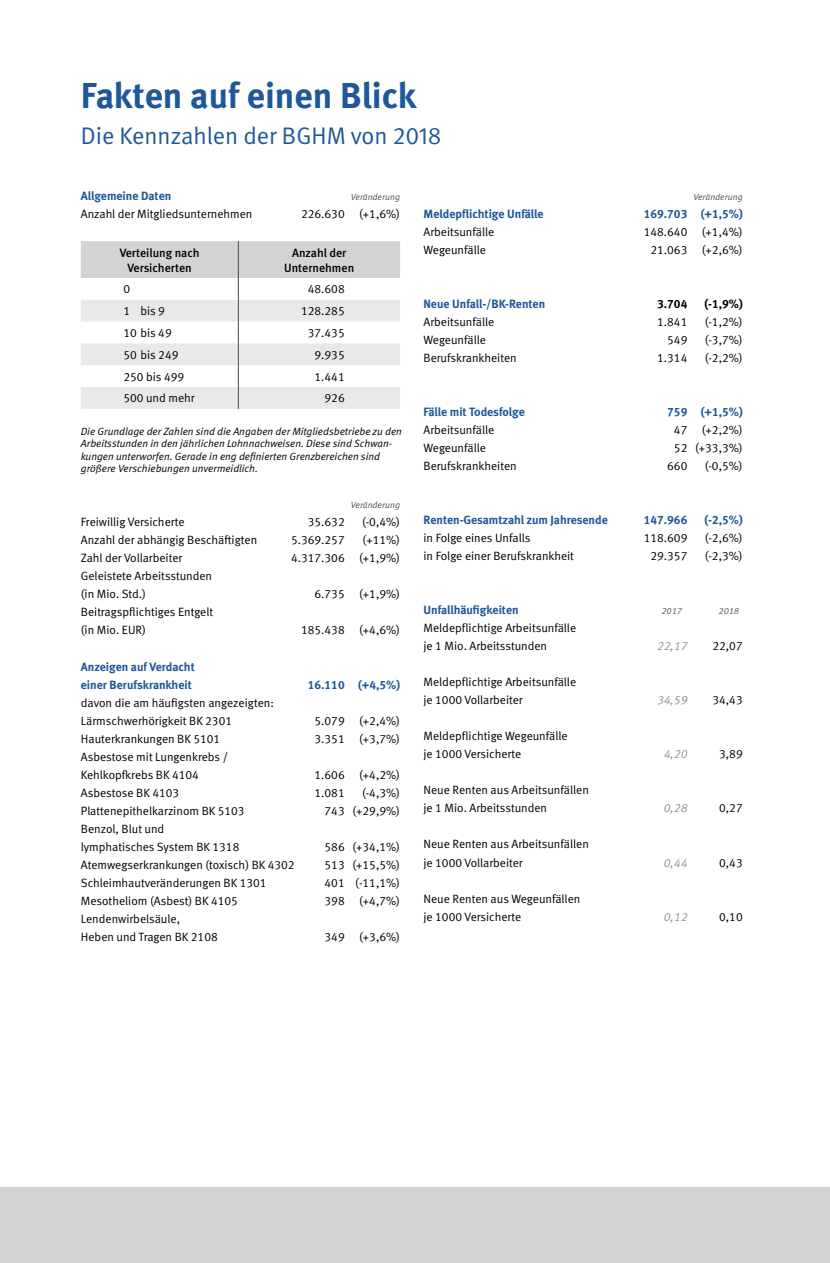
<style>
.page{position:relative;width:830px;height:1263px;background:#fff}
.page>*{position:absolute;margin:0;border:0;box-sizing:border-box;transform-origin:0 0}
.t1{font:700 36px "DGUV Meta";color:#1f5798}
.t2{font:24px "DGUV Meta";color:#1f5798}
.t3{font:12px/18px "DGUV Meta";color:#000}
.t4{font:700 12px/18px "DGUV Meta";color:#1f5798}
.t5{font:500 12px/15px "DGUV Meta";color:#000;text-align:center}
.t6{font:italic 12px "DGUV Meta";color:#949290}
.t7{font:700 12px "DGUV Meta";color:#000}
.t8{font:italic 10.5px/12.6px "DGUV Meta";color:#000}
.t9{font:italic 9px "DGUV Meta";color:#55524e}
</style>
<div class="page">
<div style="left:0;top:1187px;width:829px;height:76px;background:#d3d3d2"></div>
<svg style="left:81px;top:241px;width:319px;height:168px"></svg>
<h1 class="t1" style="left:81px;top:74px;width:337px">Fakten auf einen Blick</h1>
<h2 class="t2" style="left:81px;top:122px;width:362px">Die Kennzahlen der BGHM von 2018</h2>
<p class="t4" style="left:81px;top:188px;width:92px">Allgemeine Daten</p>
<p class="t9" style="left:350px;top:192px;width:51px">Veränderung</p>
<p class="t3" style="left:81px;top:206px;width:173px">Anzahl der Mitgliedsunternehmen</p>
<p class="t3" style="left:301px;top:206px;width:100px">226.630 (+1,6%)</p>
<p class="t5" style="left:120px;top:245px;width:81px">Verteilung nach<br>Versicherten</p>
<p class="t5" style="left:284px;top:245px;width:72px">Anzahl der<br>Unternehmen</p>
<p class="t3" style="left:123px;top:281px;width:8px">0</p>
<p class="t3" style="left:308px;top:281px;width:38px">48.608</p>
<p class="t3" style="left:123px;top:302px;width:43px">1 bis 9</p>
<p class="t3" style="left:301px;top:302px;width:45px">128.285</p>
<p class="t3" style="left:123px;top:324px;width:50px">10 bis 49</p>
<p class="t3" style="left:308px;top:324px;width:38px">37.435</p>
<p class="t3" style="left:123px;top:346px;width:56px">50 bis 249</p>
<p class="t3" style="left:314px;top:346px;width:32px">9.935</p>
<p class="t3" style="left:123px;top:368px;width:62px">250 bis 499</p>
<p class="t3" style="left:314px;top:368px;width:32px">1.441</p>
<p class="t3" style="left:123px;top:390px;width:73px">500 und mehr</p>
<p class="t3" style="left:324px;top:390px;width:22px">926</p>
<p class="t8" style="left:81px;top:425px;width:322px">Die Grundlage der Zahlen sind die Angaben der Mitgliedsbetriebe zu den Arbeitsstunden in den jährlichen Lohnnachweisen. Diese sind Schwan&shy;kungen unterworfen. Gerade in eng definierten Grenzbereichen sind größere Verschiebungen unvermeidlich.</p>
<p class="t9" style="left:350px;top:500px;width:51px">Veränderung</p>
<p class="t3" style="left:81px;top:514px;width:105px">Freiwillig Versicherte</p>
<p class="t3" style="left:308px;top:514px;width:38px">35.632</p>
<p class="t3" style="left:362px;top:514px;width:40px">(-0,4%)</p>
<p class="t3" style="left:81px;top:532px;width:178px">Anzahl der abhängig Beschäftigten</p>
<p class="t3" style="left:291px;top:532px;width:55px">5.369.257</p>
<p class="t3" style="left:362px;top:532px;width:39px">(+11%)</p>
<p class="t3" style="left:81px;top:550px;width:103px">Zahl der Vollarbeiter</p>
<p class="t3" style="left:291px;top:550px;width:110px">4.317.306 (+1,9%)</p>
<p class="t3" style="left:81px;top:568px;width:133px">Geleistete Arbeitsstunden (in Mio. Std.)</p>
<p class="t3" style="left:314px;top:586px;width:87px">6.735 (+1,9%)</p>
<p class="t3" style="left:81px;top:604px;width:134px">Beitragspflichtiges Entgelt (in Mio. EUR)</p>
<p class="t4" style="left:81px;top:658px;width:115px">Anzeigen auf Verdacht einer Berufskrankheit</p>
<p class="t3" style="left:81px;top:694px;width:194px">davon die am häufigsten angezeigten:<br>Lärmschwerhörigkeit BK 2301</p>
<p class="t3" style="left:301px;top:622px;width:100px">185.438 (+4,6%)</p>
<p class="t4" style="left:308px;top:676px;width:94px">16.110 (+4,5%)</p>
<p class="t3" style="left:314px;top:712px;width:87px">5.079 (+2,4%)</p>
<p class="t3" style="left:81px;top:730px;width:141px">Hauterkrankungen BK 5101</p>
<p class="t3" style="left:314px;top:730px;width:87px">3.351 (+3,7%)</p>
<p class="t3" style="left:81px;top:748px;width:149px">Asbestose mit Lungenkrebs /<br>Kehlkopfkrebs BK 4104</p>
<p class="t3" style="left:314px;top:766px;width:87px">1.606 (+4,2%)</p>
<p class="t3" style="left:81px;top:784px;width:100px">Asbestose BK 4103</p>
<p class="t3" style="left:314px;top:784px;width:32px">1.081</p>
<p class="t3" style="left:362px;top:784px;width:40px">(-4,3%)</p>
<p class="t3" style="left:81px;top:802px;width:165px">Plattenepithelkarzinom BK 5103</p>
<p class="t3" style="left:324px;top:802px;width:77px">743 (+29,9%)</p>
<p class="t3" style="left:81px;top:820px;width:160px">Benzol, Blut und lymphatisches System BK 1318</p>
<p class="t3" style="left:324px;top:838px;width:77px">586 (+34,1%)</p>
<p class="t3" style="left:81px;top:856px;width:215px">Atemwegserkrankungen (toxisch) BK 4302</p>
<p class="t3" style="left:324px;top:856px;width:77px">513 (+15,5%)</p>
<p class="t3" style="left:81px;top:874px;width:187px">Schleimhautveränderungen BK 1301</p>
<p class="t3" style="left:324px;top:874px;width:77px">401 (-11,1%)</p>
<p class="t3" style="left:81px;top:892px;width:158px">Mesotheliom (Asbest) BK 4105</p>
<p class="t3" style="left:324px;top:892px;width:77px">398 (+4,7%)</p>
<p class="t3" style="left:81px;top:910px;width:138px">Lendenwirbelsäule,<br>Heben und Tragen BK 2108</p>
<p class="t3" style="left:324px;top:928px;width:77px">349 (+3,6%)</p>
<p class="t9" style="left:693px;top:192px;width:51px">Veränderung</p>
<p class="t4" style="left:423px;top:206px;width:121px">Meldepflichtige Unfälle</p>
<p class="t4" style="left:643px;top:206px;width:100px">169.703 (+1,5%)</p>
<p class="t3" style="left:423px;top:224px;width:72px">Arbeitsunfälle</p>
<p class="t3" style="left:643px;top:224px;width:100px">148.640 (+1,4%)</p>
<p class="t3" style="left:423px;top:242px;width:64px">Wegeunfälle</p>
<p class="t3" style="left:650px;top:242px;width:94px">21.063 (+2,6%)</p>
<p class="t4" style="left:423px;top:296px;width:123px">Neue Unfall-/BK-Renten</p>
<p class="t7" style="left:657px;top:297px;width:32px">3.704</p>
<p class="t7" style="left:704px;top:297px;width:40px">(-1,9%)</p>
<p class="t3" style="left:423px;top:314px;width:72px">Arbeitsunfälle</p>
<p class="t3" style="left:657px;top:314px;width:32px">1.841</p>
<p class="t3" style="left:704px;top:314px;width:40px">(-1,2%)</p>
<p class="t3" style="left:423px;top:332px;width:64px">Wegeunfälle</p>
<p class="t3" style="left:667px;top:332px;width:22px">549</p>
<p class="t3" style="left:704px;top:332px;width:40px">(-3,7%)</p>
<p class="t3" style="left:423px;top:350px;width:95px">Berufskrankheiten</p>
<p class="t3" style="left:657px;top:350px;width:32px">1.314</p>
<p class="t3" style="left:704px;top:350px;width:40px">(-2,2%)</p>
<p class="t4" style="left:423px;top:404px;width:103px">Fälle mit Todesfolge</p>
<p class="t4" style="left:667px;top:404px;width:77px">759 (+1,5%)</p>
<p class="t3" style="left:423px;top:422px;width:72px">Arbeitsunfälle</p>
<p class="t3" style="left:673px;top:422px;width:70px">47 (+2,2%)</p>
<p class="t3" style="left:423px;top:440px;width:64px">Wegeunfälle</p>
<p class="t3" style="left:673px;top:440px;width:70px">52 (+33,3%)</p>
<p class="t3" style="left:423px;top:458px;width:95px">Berufskrankheiten</p>
<p class="t3" style="left:667px;top:458px;width:22px">660</p>
<p class="t3" style="left:704px;top:458px;width:40px">(-0,5%)</p>
<p class="t4" style="left:423px;top:512px;width:186px">Renten-Gesamtzahl zum Jahresende</p>
<p class="t4" style="left:643px;top:512px;width:45px">147.966</p>
<p class="t4" style="left:704px;top:512px;width:40px">(-2,5%)</p>
<p class="t3" style="left:423px;top:530px;width:108px">in Folge eines Unfalls</p>
<p class="t3" style="left:643px;top:530px;width:45px">118.609</p>
<p class="t3" style="left:704px;top:530px;width:40px">(-2,6%)</p>
<p class="t3" style="left:423px;top:548px;width:152px">in Folge einer Berufskrankheit</p>
<p class="t3" style="left:650px;top:548px;width:38px">29.357</p>
<p class="t3" style="left:704px;top:548px;width:40px">(-2,3%)</p>
<p class="t4" style="left:423px;top:602px;width:97px">Unfallhäufigkeiten</p>
<p class="t9" style="left:661px;top:606px;width:22px">2017</p>
<p class="t9" style="left:718px;top:606px;width:22px">2018</p>
<p class="t3" style="left:423px;top:620px;width:154px">Meldepflichtige Arbeitsunfälle je 1 Mio. Arbeitsstunden</p>
<p class="t6" style="left:656px;top:639px;width:32px">22,17</p>
<p class="t3" style="left:712px;top:638px;width:32px">22,07</p>
<p class="t3" style="left:423px;top:674px;width:154px">Meldepflichtige Arbeitsunfälle je 1000 Vollarbeiter</p>
<p class="t3" style="left:423px;top:728px;width:145px">Meldepflichtige Wegeunfälle je 1000 Versicherte</p>
<p class="t3" style="left:423px;top:782px;width:167px">Neue Renten aus Arbeitsunfällen je 1 Mio. Arbeitsstunden</p>
<p class="t3" style="left:423px;top:836px;width:167px">Neue Renten aus Arbeitsunfällen je 1000 Vollarbeiter</p>
<p class="t3" style="left:423px;top:890px;width:158px">Neue Renten aus Wegeunfällen je 1000 Versicherte</p>
<p class="t6" style="left:656px;top:693px;width:32px">34,59</p>
<p class="t3" style="left:712px;top:692px;width:32px">34,43</p>
<p class="t6" style="left:663px;top:747px;width:25px">4,20</p>
<p class="t3" style="left:718px;top:746px;width:25px">3,89</p>
<p class="t6" style="left:663px;top:801px;width:25px">0,28</p>
<p class="t3" style="left:718px;top:800px;width:25px">0,27</p>
<p class="t6" style="left:663px;top:855px;width:25px">0,44</p>
<p class="t3" style="left:718px;top:854px;width:25px">0,43</p>
<p class="t6" style="left:663px;top:909px;width:25px">0,12</p>
<p class="t3" style="left:718px;top:908px;width:25px">0,10</p>
</div>
